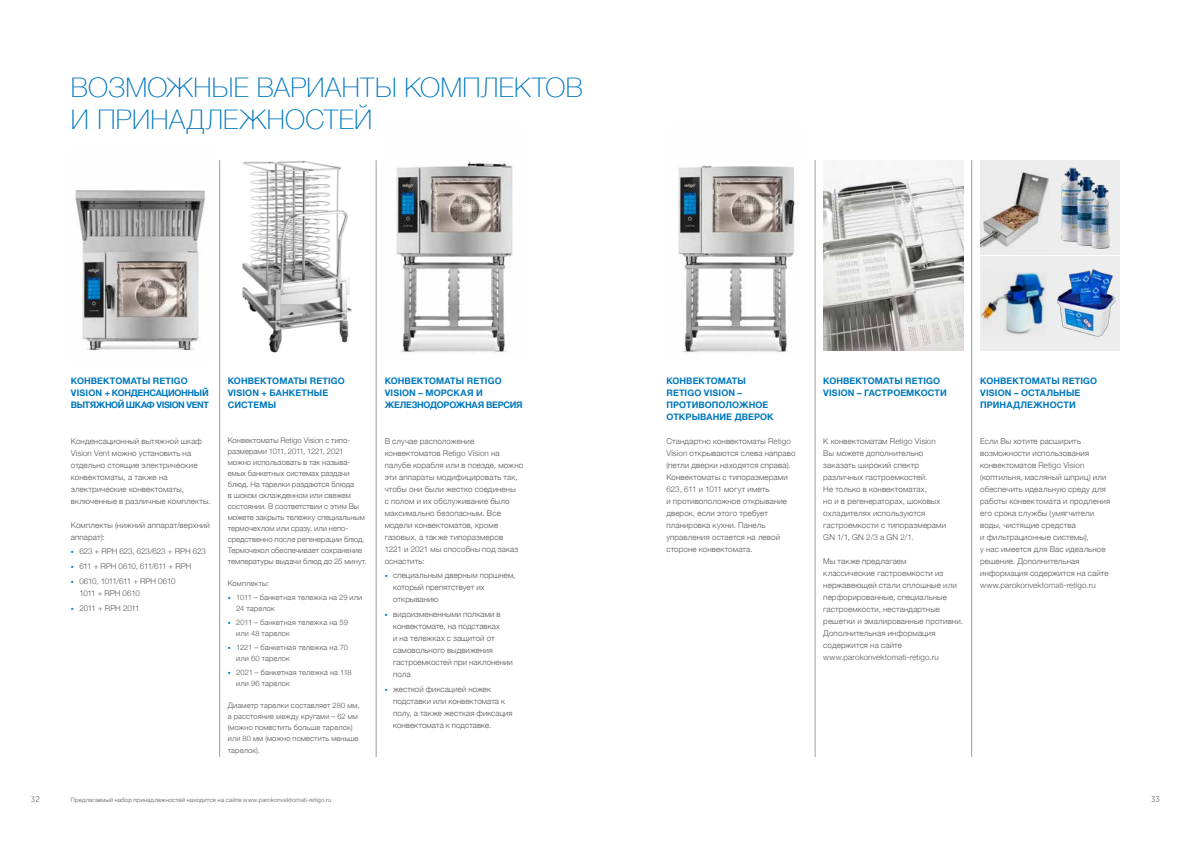
<style>
.page{position:relative;width:1191px;height:842px;background:#fff}
.page>*{position:absolute;margin:0;border:0;box-sizing:border-box;transform-origin:0 0}
.t1{font:100 27px/32px "Helvetica Neue";letter-spacing:.01em;color:#0078bf}
.t2{font:700 9px/12px "Helvetica Neue";letter-spacing:.005em;color:#0078bf}
.t3{font:700 9px/12px "Helvetica Neue";letter-spacing:-.035em;color:#0078bf}
.t4{font:300 8px/12px "Helvetica Neue";letter-spacing:.015em;color:#575756}
.t5{font:300 8px/12px "Helvetica Neue";letter-spacing:-.03em;color:#575756}
.t6{font:300 8px "Helvetica Neue";letter-spacing:-.01em;color:#575756}
.t7{font:300 8px "Helvetica Neue";letter-spacing:-.02em;color:#575756}
.t8{font:8px "Museo Sans 300";color:#706f6f}
.t9{font:300 7.7px/11px "Helvetica Neue";color:#575756}
.t10{font:300 7.5px/11px "Helvetica Neue";letter-spacing:.02em;color:#575756}
.t11{font:300 6px "Helvetica Neue";letter-spacing:.025em;color:#575756}
.s1{font-size:6px;color:#0078bf}
</style>
<div class="page">
<img style="left:75px;top:190px;width:130px;height:161px">
<img style="left:242px;top:161px;width:110px;height:192px">
<hr style="left:219px;top:160px;width:1px;height:597px;background:#9d9d9c">
<hr style="left:376px;top:160px;width:1px;height:597px;background:#9d9d9c">
<div style="left:980px;top:160px;width:69px;height:95px;background:#ededed"></div>
<img style="left:980px;top:172px;width:69px;height:76px">
<div style="left:1050px;top:160px;width:70px;height:95px;background:#ededed"></div>
<img style="left:1061px;top:167px;width:49px;height:82px">
<img style="left:823px;top:160px;width:140px;height:190px">
<hr style="left:815px;top:160px;width:1px;height:597px;background:#9d9d9c">
<hr style="left:971px;top:160px;width:1px;height:597px;background:#9d9d9c">
<img style="left:678px;top:165px;width:117px;height:188px">
<img style="left:396px;top:160px;width:117px;height:193px">
<div style="left:980px;top:256px;width:69px;height:94px;background:#ededed"></div>
<img style="left:981px;top:272px;width:65px;height:63px">
<img style="left:1050px;top:256px;width:70px;height:94px">
<h1 class="t1" style="left:71px;top:70px;width:513px">ВОЗМОЖНЫЕ ВАРИАНТЫ КОМПЛЕКТОВ<br>И ПРИНАДЛЕЖНОСТЕЙ</h1>
<p class="t3" style="left:71px;top:375px;width:139px">КОНВЕКТОМАТЫ RETIGO<br>VISION + КОНДЕНСАЦИОННЫЙ<br>ВЫТЯЖНОЙ ШКАФ VISION VENT</p>
<p class="t4" style="left:71px;top:434px;width:141px">Конденсационный вытяжной шкаф<br>Vision Vent можно установить на отдельно стоящие электрические конвектоматы, а также на электрические конвектоматы, включенные в различные комплекты.</p>
<p class="t4" style="left:71px;top:518px;width:140px">Комплекты (нижний аппарат/верхний аппарат):</p>
<p class="t6" style="left:71px;top:545px;width:136px"><span class="s1">•</span> 623 + RPH 623, 623/623 + RPH 623</p>
<p class="t5" style="left:71px;top:560px;width:122px"><span class="s1">•</span> 611 + RPH 0610, 611/611 + RPH</p>
<p class="t5" style="left:79px;top:575px;width:98px;text-indent:-9px"><span class="s1">•</span> 0610, 1011/611 + RPH 0610<br>1011 + RPH 0610</p>
<p class="t7" style="left:71px;top:602px;width:70px"><span class="s1">•</span> 2011 + RPH 2011</p>
<p class="t2" style="left:228px;top:375px;width:118px">КОНВЕКТОМАТЫ RETIGO<br>VISION + БАНКЕТНЫЕ<br>СИСТЕМЫ</p>
<p class="t2" style="left:385px;top:375px;width:140px">КОНВЕКТОМАТЫ RETIGO<br>VISION – МОРСКАЯ И<br>ЖЕЛЕЗНОДОРОЖНАЯ ВЕРСИЯ</p>
<p class="t2" style="left:666px;top:375px;width:109px">КОНВЕКТОМАТЫ<br>RETIGO VISION –<br>ПРОТИВОПОЛОЖНОЕ<br>ОТКРЫВАНИЕ ДВЕРОК</p>
<p class="t2" style="left:823px;top:375px;width:125px">КОНВЕКТОМАТЫ RETIGO<br>VISION – ГАСТРОЕМКОСТИ</p>
<p class="t2" style="left:980px;top:375px;width:118px">КОНВЕКТОМАТЫ RETIGO<br>VISION – ОСТАЛЬНЫЕ<br>ПРИНАДЛЕЖНОСТИ</p>
<p class="t9" style="left:228px;top:434px;width:140px">Конвектоматы Retigo Vision с типо&shy;размерами 1011, 2011, 1221, 2021 можно использовать в так называ&shy;емых банкетных системах раздачи блюд. На тарелки раздаются блюда<br>в шоком охлажденном или свежем состоянии. В соответствии с этим Вы можете закрыть тележку специальным термочехлом или сразу, или непо&shy;средственно после регенерации блюд.<br>Термочехол обеспечивает сохранение температуры выдачи блюд до 25 минут.</p>
<p class="t10" style="left:228px;top:578px;width:43px">Комплекты:</p>
<p class="t10" style="left:236px;top:591px;width:127px;text-indent:-9px"><span class="s1">•</span> 1011 – банкетная тележка на 29 или<br>24 тарелок</p>
<p class="t10" style="left:236px;top:616px;width:113px;text-indent:-9px"><span class="s1">•</span> 2011 – банкетная тележка на 59 или 48 тарелок</p>
<p class="t10" style="left:236px;top:641px;width:113px;text-indent:-9px"><span class="s1">•</span> 1221 – банкетная тележка на 70 или 60 тарелок</p>
<p class="t10" style="left:236px;top:666px;width:117px;text-indent:-9px"><span class="s1">•</span> 2021 – банкетная тележка на 118 или 96 тарелок</p>
<p class="t10" style="left:228px;top:699px;width:133px">Диаметр тарелки составляет 280 мм, a расстояние между кругами – 62 мм (можно поместить больше тарелок) или 80 мм (можно поместить меньше</p>
<p class="t10" style="left:228px;top:744px;width:34px">тарелок).</p>
<p class="t4" style="left:385px;top:434px;width:140px">В случае расположение конвектоматов Retigo Vision на палубе корабля или в поезде, можно эти аппараты модифицировать так, чтобы они были жестко соединены<br>с полом и их обслуживание было максимально безопасным. Все модели конвектоматов, кроме газовых, а также типоразмеров<br>1221 и 2021 мы способны под заказ оснастить:</p>
<p class="t4" style="left:393px;top:569px;width:124px;text-indent:-9px"><span class="s1">•</span> специальным дверным поршнем, который препятствует их открыванию</p>
<p class="t4" style="left:393px;top:608px;width:121px;text-indent:-9px"><span class="s1">•</span> видоизмененными полками в конвектомате, на подставках<br>и на тележках с защитой от самовольного выдвижения гастроемкостей при наклонении пола</p>
<p class="t4" style="left:393px;top:683px;width:121px;text-indent:-9px"><span class="s1">•</span> жесткой фиксацией ножек подставки или конвектомата к полу, а также жесткая фиксация конвектомата к подставке.</p>
<p class="t4" style="left:666px;top:434px;width:131px">Стандартно конвектоматы Retigo<br>Vision открываются слева направо (петли дверки находятся справа).<br>Конвектоматы с типоразмерами<br>623, 611 и 1011 могут иметь<br>и противоположное открывание дверок, если этого требует планировка кухни. Панель управления остается на левой стороне конвектомата.</p>
<p class="t4" style="left:823px;top:434px;width:124px">К конвектоматам Retigo Vision<br>Вы можете дополнительно заказать широкий спектр различных гастроемкостей.<br>Не только в конвектоматах,<br>но и в регенераторах, шоковых охладителях используются гастроемкости с типоразмерами<br>GN 1/1, GN 2/3 a GN 2/1.</p>
<p class="t4" style="left:823px;top:554px;width:141px">Мы также предлагаем<br>классические гастроемкости из нержавеющей стали сплошные или перфорированные, специальные гастроемкости, нестандартные решетки и эмалированные противни.<br>Дополнительная информация содержится на сайте www.parokonvektomati-retigo.ru</p>
<p class="t4" style="left:980px;top:434px;width:131px">Если Вы хотите расширить возможности использования конвектоматов Retigo Vision (коптильня, масляный шприц) или обеспечить идеальную среду для работы конвектомата и продления его срока службы (умягчители воды, чистящие средства<br>и фильтрационные системы),<br>у нас имеется для Вас идеальное решение. Дополнительная информация содержится на сайте www.parokonvektomati-retigo.ru</p>
<p class="t8" style="left:31px;top:795px;width:11px">32</p>
<p class="t8" style="left:1151px;top:795px;width:11px">33</p>
<p class="t11" style="left:71px;top:795px;width:262px">Предлагаемый набор принадлежностей находится на сайте www.parokonvektomati-retigo.ru</p>
</div>
